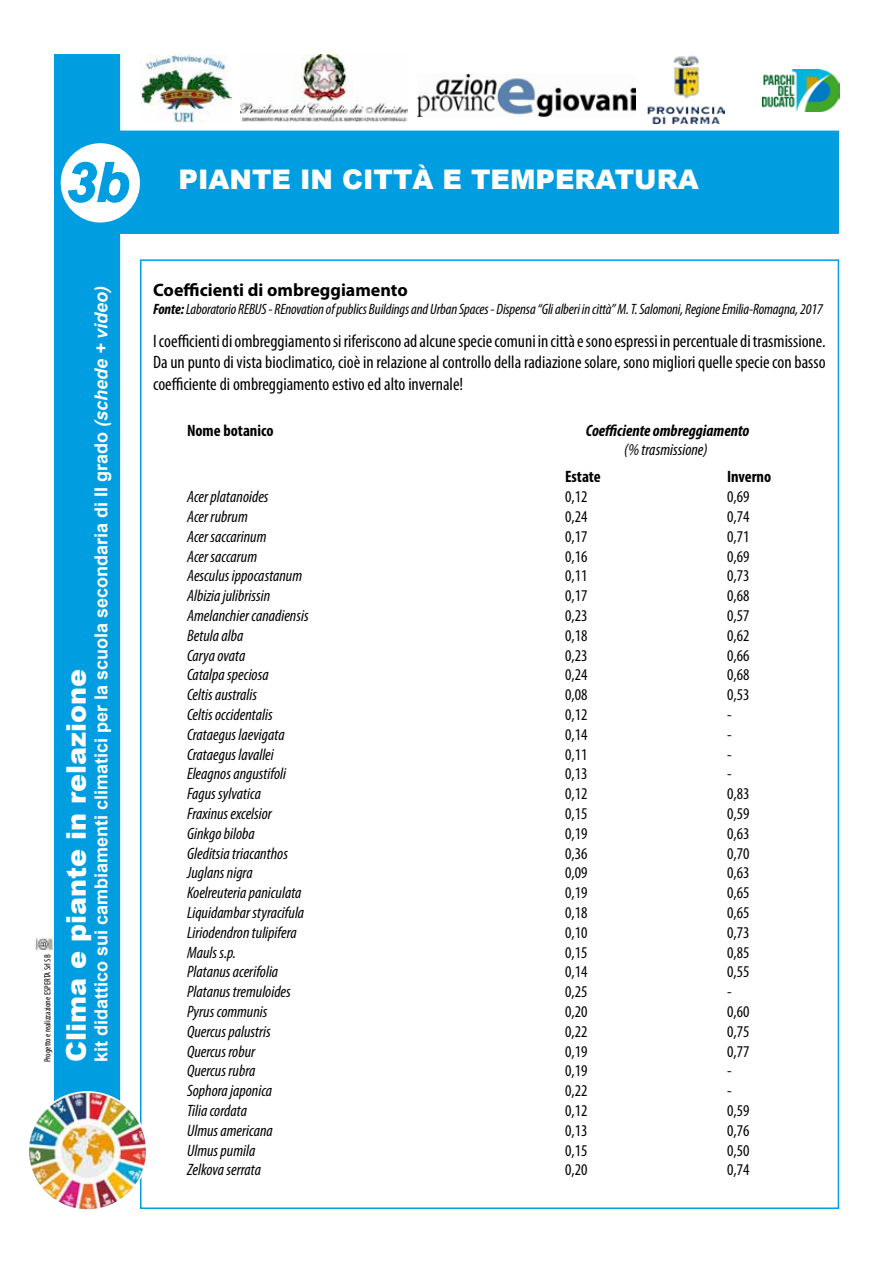
<style>
.page{position:relative;width:893px;height:1263px;background:#fff}
.page>*{position:absolute;margin:0;border:0;box-sizing:border-box;transform-origin:0 0}
.t1{font:900 27px "Arial";color:#fff}
.t2{font:condensed 18px/21.6px "Myriad Pro";color:#000;text-align:justify}
.t3{font:700 18px "Arial";color:#fff}
.t4{font:700 18px "Myriad Pro";color:#000}
.t5{font:italic condensed 16.5px "Myriad Pro";color:#000}
.t6{font:condensed 16.5px "Myriad Pro";color:#000}
.t7{font:italic 700 condensed 16.5px "Myriad Pro";color:#000}
.t8{font:700 condensed 16.5px "Myriad Pro";color:#000}
.t9{font:italic condensed 15px "Myriad Pro";letter-spacing:-.01em;color:#000}
.t10{font:condensed 9px "Myriad Pro";color:#000}
.s1{font-weight:700;font-style:italic;font-size:54px;color:#009ee0}
.s2{font-style:italic}
.s3{font-weight:700}
</style>
<div class="page">
<div style="left:54px;top:131px;width:785px;height:103px;background:#009ee0"></div>
<div style="left:54px;top:54px;width:66px;height:1143px;background:#009ee0"></div>
<img style="left:647px;top:56px;width:77px;height:68px">
<img style="left:762px;top:69px;width:77px;height:42px">
<img style="left:240px;top:54px;width:167px;height:68px">
<img style="left:140px;top:54px;width:91px;height:69px">
<img style="left:417px;top:74px;width:219px;height:43px">
<div style="left:61px;top:143px;width:79px;height:79px;background:#fff;border-radius:50%"></div>
<svg style="left:67px;top:161px;width:63px;height:42px"></svg>
<img style="left:28px;top:1092px;width:119px;height:118px;border-radius:59px">
<div style="left:27px;top:1091px;width:120px;height:120px;border:2px solid #fff;border-radius:50%"></div>
<img style="left:35px;top:938px;width:19px;height:14px">
<h1 class="t1" style="left:66px;top:160px;width:634px"><span class="s1">3b</span> PIANTE IN CITTÀ E TEMPERATURA</h1>
<p class="t10" style="left:42px;top:1062px;width:109px;rotate:-90deg">Progetto e realizzazione ESPERTA Srl SB</p>
<p class="t3" style="left:89px;top:1062px;width:780px;rotate:-90deg">kit didattico sui cambiamenti climatici per la scuola secondaria di II grado <span class="s2">(schede + video)</span></p>
<h1 class="t1" style="left:57px;top:1062px;width:395px;rotate:-90deg">Clima e piante in relazione</h1>
<p class="t4" style="left:153px;top:278px;width:256px">Coefficienti di ombreggiamento</p>
<p class="t9" style="left:153px;top:300px;width:671px"><span class="s3">Fonte:</span> Laboratorio REBUS - REnovation of publics Buildings and Urban Spaces - Dispensa “Gli alberi in città” M. T. Salomoni, Regione Emilia-Romagna, 2017</p>
<p class="t2" style="left:153px;top:330px;width:674px">Icoefficientidiombreggiamentosiriferisconoadalcunespeciecomuni in cittàesonoespressi in percentualeditrasmissione.<br>Daun puntodivistabioclimatico, cioèin relazioneal controllodellaradiazionesolare, sonomiglioriquellespeciecon basso coefficiente di ombreggiamento estivo ed alto invernale!</p>
<p class="t8" style="left:187px;top:420px;width:88px">Nome botanico</p>
<p class="t7" style="left:586px;top:420px;width:165px">Coefficiente ombreggiamento</p>
<p class="t5" style="left:624px;top:440px;width:85px">(% trasmissione)</p>
<p class="t8" style="left:565px;top:466px;width:37px">Estate</p>
<p class="t8" style="left:727px;top:466px;width:46px">Inverno</p>
<p class="t5" style="left:187px;top:487px;width:83px">Acer platanoides</p>
<p class="t6" style="left:565px;top:487px;width:24px">0,12</p>
<p class="t6" style="left:727px;top:487px;width:24px">0,69</p>
<p class="t5" style="left:187px;top:506px;width:62px">Acer rubrum</p>
<p class="t6" style="left:565px;top:506px;width:24px">0,24</p>
<p class="t6" style="left:727px;top:506px;width:24px">0,74</p>
<p class="t5" style="left:187px;top:526px;width:81px">Acer saccarinum</p>
<p class="t6" style="left:565px;top:526px;width:24px">0,17</p>
<p class="t6" style="left:727px;top:526px;width:24px">0,71</p>
<p class="t5" style="left:187px;top:546px;width:72px">Acer saccarum</p>
<p class="t6" style="left:565px;top:546px;width:24px">0,16</p>
<p class="t6" style="left:727px;top:546px;width:24px">0,69</p>
<p class="t5" style="left:187px;top:566px;width:117px">Aesculus ippocastanum</p>
<p class="t6" style="left:565px;top:566px;width:24px">0,11</p>
<p class="t6" style="left:727px;top:566px;width:24px">0,73</p>
<p class="t5" style="left:187px;top:586px;width:85px">Albizia julibrissin</p>
<p class="t6" style="left:565px;top:586px;width:24px">0,17</p>
<p class="t6" style="left:727px;top:586px;width:24px">0,68</p>
<p class="t5" style="left:187px;top:605px;width:123px">Amelanchier canadiensis</p>
<p class="t6" style="left:565px;top:605px;width:24px">0,23</p>
<p class="t6" style="left:727px;top:605px;width:24px">0,57</p>
<p class="t5" style="left:187px;top:625px;width:58px">Betula alba</p>
<p class="t6" style="left:565px;top:625px;width:24px">0,18</p>
<p class="t6" style="left:727px;top:625px;width:24px">0,62</p>
<p class="t5" style="left:187px;top:645px;width:60px">Carya ovata</p>
<p class="t6" style="left:565px;top:645px;width:24px">0,23</p>
<p class="t6" style="left:727px;top:645px;width:24px">0,66</p>
<p class="t5" style="left:187px;top:665px;width:83px">Catalpa speciosa</p>
<p class="t6" style="left:565px;top:665px;width:24px">0,24</p>
<p class="t6" style="left:727px;top:665px;width:24px">0,68</p>
<p class="t5" style="left:187px;top:685px;width:71px">Celtis australis</p>
<p class="t6" style="left:565px;top:685px;width:24px">0,08</p>
<p class="t6" style="left:727px;top:685px;width:24px">0,53</p>
<p class="t5" style="left:187px;top:704px;width:87px">Celtis occidentalis</p>
<p class="t6" style="left:565px;top:704px;width:24px">0,12</p>
<p class="t6" style="left:727px;top:704px;width:6px">-</p>
<p class="t5" style="left:187px;top:724px;width:99px">Crataegus laevigata</p>
<p class="t6" style="left:565px;top:724px;width:24px">0,14</p>
<p class="t6" style="left:727px;top:724px;width:6px">-</p>
<p class="t5" style="left:187px;top:744px;width:88px">Crataegus lavallei</p>
<p class="t6" style="left:565px;top:744px;width:24px">0,11</p>
<p class="t6" style="left:727px;top:744px;width:6px">-</p>
<p class="t5" style="left:187px;top:764px;width:101px">Eleagnos angustifoli</p>
<p class="t6" style="left:565px;top:764px;width:24px">0,13</p>
<p class="t6" style="left:727px;top:764px;width:6px">-</p>
<p class="t5" style="left:187px;top:784px;width:75px">Fagus sylvatica</p>
<p class="t6" style="left:565px;top:784px;width:24px">0,12</p>
<p class="t6" style="left:727px;top:784px;width:24px">0,83</p>
<p class="t5" style="left:187px;top:803px;width:87px">Fraxinus excelsior</p>
<p class="t6" style="left:565px;top:803px;width:24px">0,15</p>
<p class="t6" style="left:727px;top:803px;width:24px">0,59</p>
<p class="t5" style="left:187px;top:823px;width:69px">Ginkgo biloba</p>
<p class="t6" style="left:565px;top:823px;width:24px">0,19</p>
<p class="t6" style="left:727px;top:823px;width:24px">0,63</p>
<p class="t5" style="left:187px;top:843px;width:102px">Gleditsia triacanthos</p>
<p class="t6" style="left:565px;top:843px;width:24px">0,36</p>
<p class="t6" style="left:727px;top:843px;width:24px">0,70</p>
<p class="t5" style="left:187px;top:863px;width:67px">Juglans nigra</p>
<p class="t6" style="left:565px;top:863px;width:24px">0,09</p>
<p class="t6" style="left:727px;top:863px;width:24px">0,63</p>
<p class="t5" style="left:187px;top:883px;width:116px">Koelreuteria paniculata</p>
<p class="t6" style="left:565px;top:883px;width:24px">0,19</p>
<p class="t6" style="left:727px;top:883px;width:24px">0,65</p>
<p class="t5" style="left:187px;top:902px;width:119px">Liquidambar styracifula</p>
<p class="t6" style="left:565px;top:902px;width:24px">0,18</p>
<p class="t6" style="left:727px;top:902px;width:24px">0,65</p>
<p class="t5" style="left:187px;top:922px;width:111px">Liriodendron tulipifera</p>
<p class="t6" style="left:565px;top:922px;width:24px">0,10</p>
<p class="t6" style="left:727px;top:922px;width:24px">0,73</p>
<p class="t5" style="left:187px;top:942px;width:50px">Mauls s.p.</p>
<p class="t6" style="left:565px;top:942px;width:24px">0,15</p>
<p class="t6" style="left:727px;top:942px;width:24px">0,85</p>
<p class="t5" style="left:187px;top:962px;width:93px">Platanus acerifolia</p>
<p class="t6" style="left:565px;top:962px;width:24px">0,14</p>
<p class="t6" style="left:727px;top:962px;width:24px">0,55</p>
<p class="t5" style="left:187px;top:982px;width:105px">Platanus tremuloides</p>
<p class="t6" style="left:565px;top:982px;width:24px">0,25</p>
<p class="t6" style="left:727px;top:982px;width:6px">-</p>
<p class="t5" style="left:187px;top:1001px;width:82px">Pyrus communis</p>
<p class="t6" style="left:565px;top:1001px;width:24px">0,20</p>
<p class="t6" style="left:727px;top:1001px;width:24px">0,60</p>
<p class="t5" style="left:187px;top:1021px;width:85px">Quercus palustris</p>
<p class="t6" style="left:565px;top:1021px;width:24px">0,22</p>
<p class="t6" style="left:727px;top:1021px;width:24px">0,75</p>
<p class="t5" style="left:187px;top:1041px;width:70px">Quercus robur</p>
<p class="t6" style="left:565px;top:1041px;width:24px">0,19</p>
<p class="t6" style="left:727px;top:1041px;width:24px">0,77</p>
<p class="t5" style="left:187px;top:1061px;width:70px">Quercus rubra</p>
<p class="t6" style="left:565px;top:1061px;width:24px">0,19</p>
<p class="t6" style="left:727px;top:1061px;width:6px">-</p>
<p class="t5" style="left:187px;top:1081px;width:87px">Sophora japonica</p>
<p class="t6" style="left:565px;top:1081px;width:24px">0,22</p>
<p class="t6" style="left:727px;top:1081px;width:6px">-</p>
<p class="t5" style="left:187px;top:1100px;width:61px">Tilia cordata</p>
<p class="t6" style="left:565px;top:1100px;width:24px">0,12</p>
<p class="t6" style="left:727px;top:1100px;width:24px">0,59</p>
<p class="t5" style="left:187px;top:1120px;width:87px">Ulmus americana</p>
<p class="t6" style="left:565px;top:1120px;width:24px">0,13</p>
<p class="t6" style="left:727px;top:1120px;width:24px">0,76</p>
<p class="t5" style="left:187px;top:1140px;width:70px">Ulmus pumila</p>
<p class="t6" style="left:565px;top:1140px;width:24px">0,15</p>
<p class="t6" style="left:727px;top:1140px;width:24px">0,50</p>
<p class="t5" style="left:187px;top:1160px;width:76px">Zelkova serrata</p>
<p class="t6" style="left:565px;top:1160px;width:24px">0,20</p>
<p class="t6" style="left:727px;top:1160px;width:24px">0,74</p>
</div>
